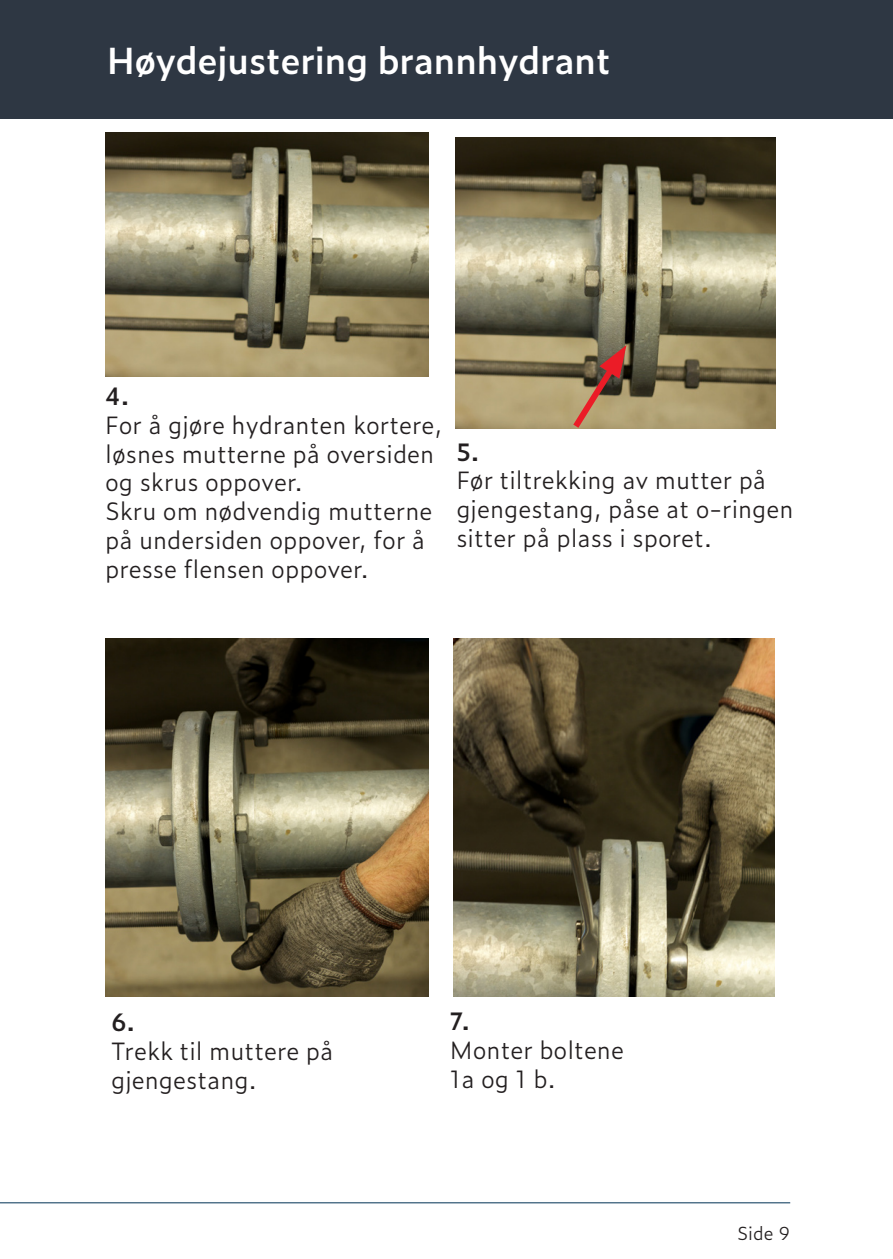
<style>
.page{position:relative;width:893px;height:1259px;background:#fff}
.page>*{position:absolute;margin:0;border:0;box-sizing:border-box;transform-origin:0 0}
.t1{font:600 36px "Zeitung Pro";color:#fff}
.t2{font:300 24px/28.8px "Zeitung Pro";color:#231f20}
.t3{font:600 24px "Zeitung Pro";color:#231f20}
.t4{font:300 18px "Zeitung Pro";color:#231f20}
</style>
<div class="page">
<hr style="left:0;top:1202px;width:790px;height:1px;background:#003154">
<div style="left:0;top:0;width:893px;height:119px;background:#2e3743"></div>
<img style="left:105px;top:133px;width:323px;height:244px">
<img style="left:105px;top:639px;width:323px;height:357px">
<img style="left:455px;top:138px;width:321px;height:290px">
<svg style="left:568px;top:345px;width:58px;height:84px;background:#9d7356"></svg>
<img style="left:453px;top:639px;width:321px;height:357px">
<h1 class="t1" style="left:107px;top:33px;width:505px">Høydejustering brannhydrant</h1>
<p class="t3" style="left:105px;top:378px;width:25px">4.</p>
<p class="t2" style="left:105px;top:410px;width:339px">For å gjøre hydranten kortere, løsnes mutterne på oversiden og skrus oppover.<br>Skru om nødvendig mutterne på undersiden oppover, for å presse flensen oppover.</p>
<p class="t3" style="left:456px;top:433px;width:24px">5.</p>
<p class="t2" style="left:456px;top:465px;width:339px">Før tiltrekking av mutter på gjengestang, påse at o-ringen sitter på plass i sporet.</p>
<p class="t3" style="left:111px;top:1004px;width:25px">6.</p>
<p class="t2" style="left:111px;top:1036px;width:224px">Trekk til muttere på gjengestang.</p>
<p class="t3" style="left:450px;top:1003px;width:21px">7.</p>
<p class="t2" style="left:450px;top:1034px;width:176px">Monter boltene<br>1a og 1 b.</p>
<p class="t4" style="left:737px;top:1219px;width:54px">Side 9</p>
</div>
